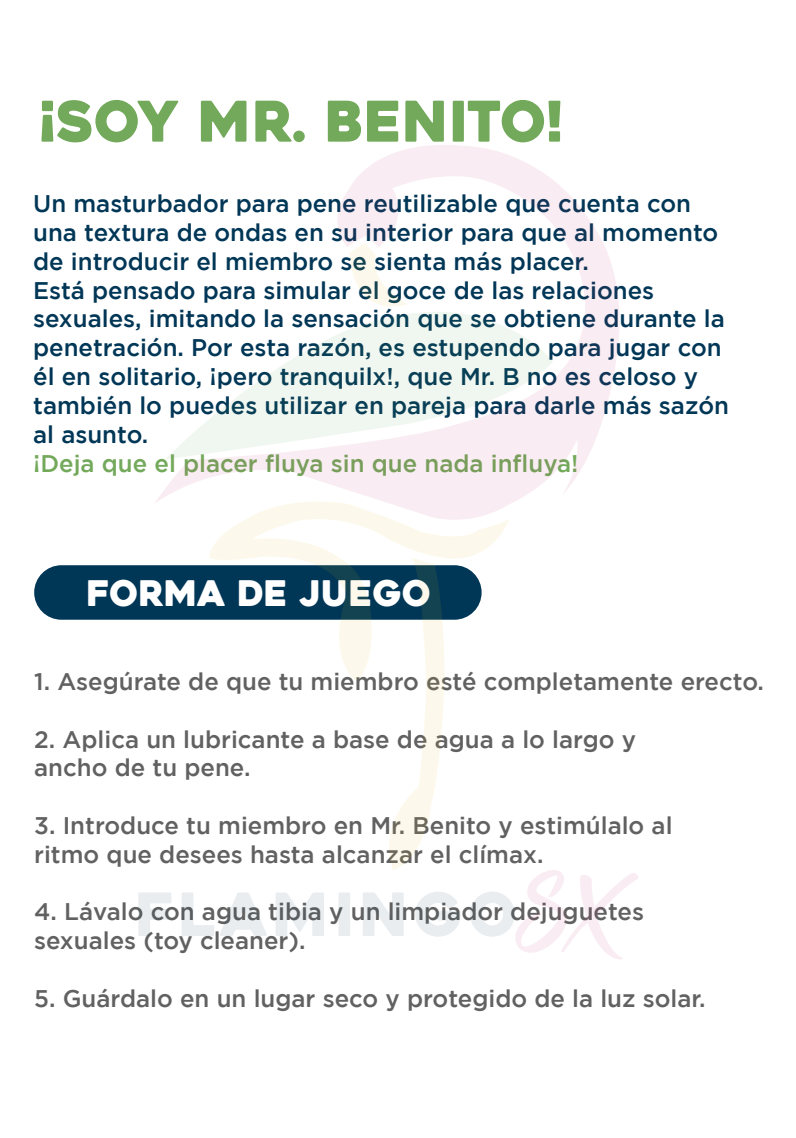
<style>
.page{position:relative;width:796px;height:1138px;background:#fff}
.page>*{position:absolute;margin:0;border:0;box-sizing:border-box;transform-origin:0 0}
.t1{font:56px "Heavitas";color:#73a95a}
.t2{font:35.2px "Heavitas";color:#fff}
.t3{font:500 24px/28.8px "Gotham";color:#003656}
.t4{font:500 24px/28.8px "Gotham";color:#616161}
.t5{font:500 24px "Gotham";color:#73a95a}
</style>
<div class="page">
<div style="left:34px;top:565px;width:447px;height:54px;background:#003656;border-radius:27px"></div>
<svg style="left:138px;top:892px;width:33px;height:44px"></svg>
<svg style="left:182px;top:892px;width:85px;height:44px"></svg>
<svg style="left:276px;top:892px;width:48px;height:44px"></svg>
<svg style="left:338px;top:892px;width:12px;height:44px"></svg>
<svg style="left:363px;top:892px;width:41px;height:44px"></svg>
<svg style="left:415px;top:892px;width:45px;height:44px"></svg>
<svg style="left:470px;top:870px;width:168px;height:89px"></svg>
<svg style="left:155px;top:145px;width:464px;height:359px"></svg>
<svg style="left:165px;top:304px;width:388px;height:155px"></svg>
<svg style="left:209px;top:494px;width:300px;height:187px"></svg>
<svg style="left:374px;top:557px;width:72px;height:313px"></svg>
<h1 class="t1" style="left:40px;top:87px;width:525px">¡Soy MR. BENITO!</h1>
<p class="t3" style="left:33px;top:189px;width:697px">Un masturbador para pene reutilizable que cuenta con una textura de ondas en su interior para que al momento de introducir el miembro se sienta más placer.<br>Está pensado para simular el goce de las relaciones sexuales, imitando la sensación que se obtiene durante la penetración. Por esta razón, es estupendo para jugar con él en solitario, ¡pero tranquilx!, que Mr. B no es celoso y también lo puedes utilizar en pareja para darle más sazón al asunto.</p>
<p class="t5" style="left:33px;top:449px;width:547px">¡Deja que el placer fluya sin que nada influya!</p>
<h2 class="t2" style="left:87px;top:572px;width:346px">FORMA DE JUEGO</h2>
<p class="t4" style="left:34px;top:666px;width:731px">1. Asegúrate de que tu miembro esté completamente erecto.</p>
<p class="t4" style="left:34px;top:724px;width:603px">2. Aplica un lubricante a base de agua a lo largo y ancho de tu pene.</p>
<p class="t4" style="left:34px;top:810px;width:640px">3. Introduce tu miembro en Mr. Benito y estimúlalo al ritmo que desees hasta alcanzar el clímax.</p>
<p class="t4" style="left:34px;top:897px;width:611px">4. Lávalo con agua tibia y un limpiador dejuguetes sexuales (toy cleaner).</p>
<p class="t4" style="left:34px;top:983px;width:673px">5. Guárdalo en un lugar seco y protegido de la luz solar.</p>
</div>
